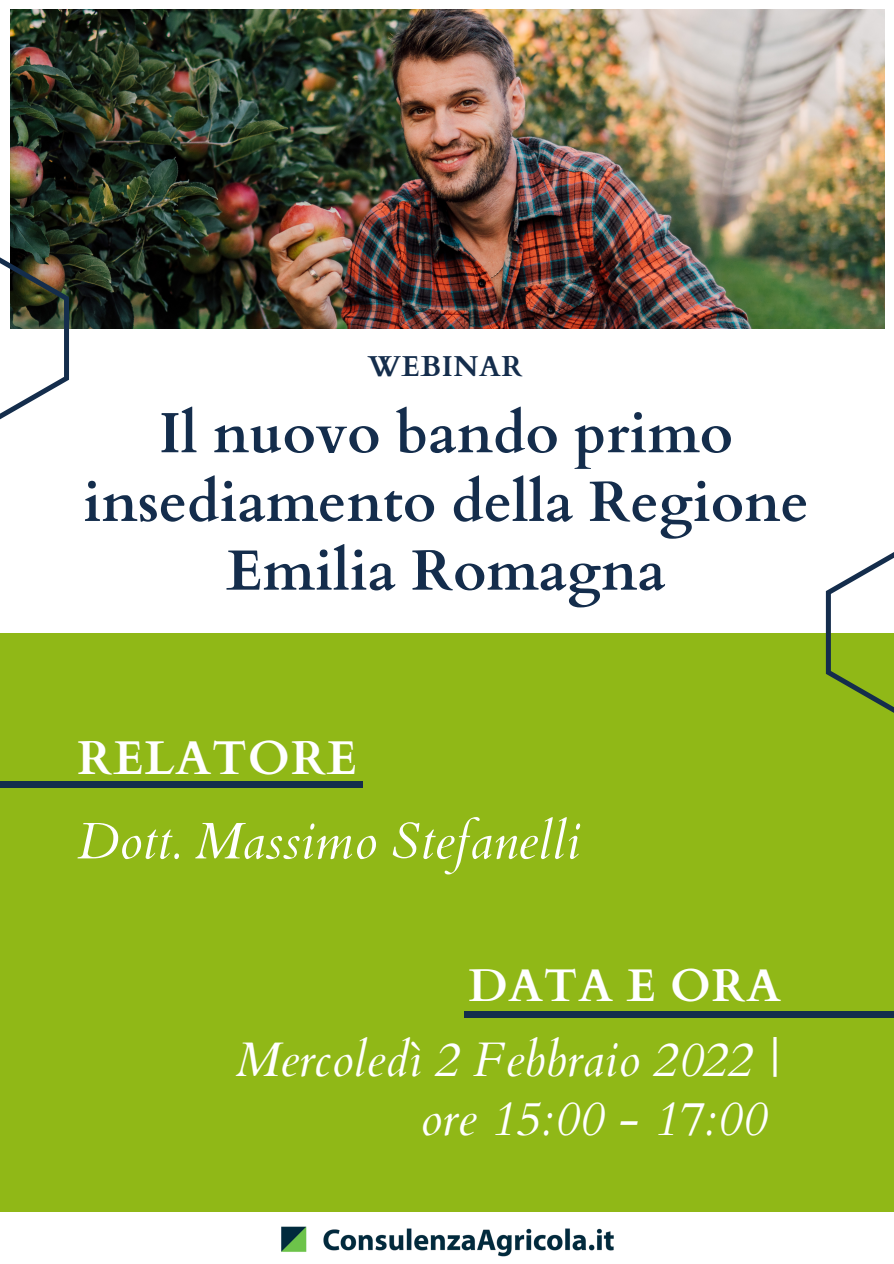
<style>
.page{position:relative;width:894px;height:1264px;background:#fff}
.page>*{position:absolute;margin:0;border:0;box-sizing:border-box;transform-origin:0 0}
.t1{font:700 56.85px/68.7px "Cardo";color:#142d4c;text-align:center}
.t2{font:italic 51.45px "Cardo";color:#fff}
.t3{font:italic 48.45px "Cardo";color:#fff}
.t4{font:700 47.4px "Cardo";letter-spacing:.02em;color:#fff}
.t5{font:700 45.75px "Cardo";letter-spacing:.02em;color:#fff}
.t6{font:700 28.8px "Cardo";letter-spacing:.02em;color:#142d4c}
</style>
<div class="page">
<div style="left:0;top:0;width:893px;height:1263px;background:#90b817"></div>
<img style="left:9px;top:8px;width:876px;height:321px">
<div style="left:0;top:329px;width:893px;height:303px;background:#fff"></div>
<div style="left:0;top:781px;width:363px;height:6px;background:#142d4c"></div>
<div style="left:0;top:1212px;width:893px;height:51px;background:#fff"></div>
<svg style="left:825px;top:552px;width:68px;height:161px"></svg>
<div style="left:464px;top:1011px;width:429px;height:6px;background:#142d4c"></div>
<div style="left:0;top:0;width:893px;height:8px;background:#fff"></div>
<div style="left:885px;top:0;width:8px;height:473px;background:#fff"></div>
<div style="left:0;top:0;width:9px;height:556px;background:#fff"></div>
<img style="left:0;top:255px;width:69px;height:165px">
<img style="left:281px;top:1226px;width:333px;height:31px">
<p class="t6" style="left:368px;top:347px;width:156px">WEBINAR</p>
<p class="t1" style="left:83px;top:400px;width:726px">Il nuovo bando primo insediamento della Regione<br>Emilia Romagna</p>
<p class="t4" style="left:78px;top:727px;width:281px">RELATORE</p>
<p class="t2" style="left:77px;top:807px;width:503px">Dott. Massimo Stefanelli</p>
<p class="t5" style="left:468px;top:955px;width:314px">DATA E ORA</p>
<p class="t3" style="left:235px;top:1028px;width:546px">Mercoledì 2 Febbraio 2022 |</p>
<p class="t3" style="left:419px;top:1086px;width:349px">ore 15:00 - 17:00</p>
</div>
